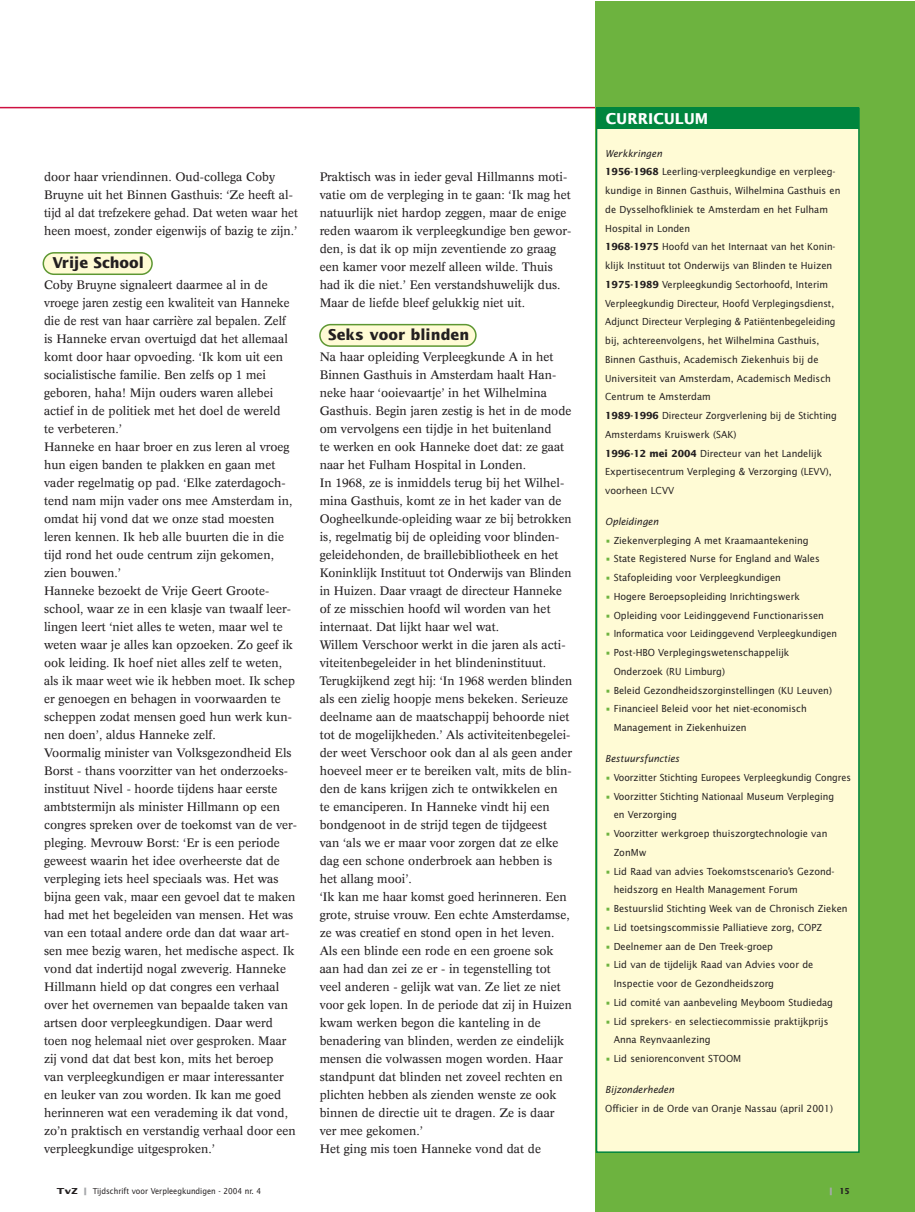
<style>
.page{position:relative;width:915px;height:1212px;background:#fff}
.page>*{position:absolute;margin:0;border:0;box-sizing:border-box;transform-origin:0 0}
.t1{font:700 15px "Lucida Sans";color:#231f20;scale:.95 1}
.t2{font:700 15px "Lucida Sans";color:#fff;scale:.95 1}
.t3{font:12px/18px "Concorde";color:#231f20}
.t4{font:9.75px/18.8px "Lucida Sans";color:#231f20;scale:.95 1}
.t5{font:9.75px/18.8px "Lucida Sans";color:#231f20;scale:.93 1}
.t6{font:9.75px "Lucida Sans";color:#231f20;scale:.92 1}
.t7{font:italic 9.75px "Lucida Sans";color:#231f20;scale:.95 1}
.t8{font:8.25px "Lucida Sans";color:#231f20;scale:.9 1}
.t9{font:700 8.25px "Lucida Sans";color:#231f20;scale:.9 1}
.s1{font-style:italic}
.s2{font-weight:700}
.s3{color:#6db33f}
.s4{font-weight:700;color:#a7a9ac}
.s5{color:#a7a9ac}
</style>
<div class="page">
<svg style="left:319px;top:324px;width:157px;height:23px"></svg>
<svg style="left:43px;top:252px;width:110px;height:23px"></svg>
<hr style="left:0;top:107px;width:850px;height:1px;background:#ce1041">
<div style="left:595px;top:1px;width:319px;height:1211px;background:#6db33f"></div>
<div style="left:596px;top:108px;width:262px;height:1044px;background:#fffbd5"></div>
<div style="left:595px;top:108px;width:264px;height:1045px;border:2px solid #00853e"></div>
<div style="left:595px;top:108px;width:263px;height:21px;background:#00853e"></div>
<p class="t3" style="left:44px;top:169px;width:255px">door haar vriendinnen. Oud-collega Coby Bruyne uit het Binnen Gasthuis: ‘Ze heeft al&shy;tijd al dat trefzekere gehad. Dat weten waar het heen moest, zonder eigenwijs of bazig te zijn.’</p>
<p class="t1" style="left:53px;top:257px;width:98px">Vrije School</p>
<p class="t3" style="left:44px;top:277px;width:254px">Coby Bruyne signaleert daarmee al in de vroege jaren zestig een kwaliteit van Hanneke die de rest van haar carrière zal bepalen. Zelf is Hanneke ervan overtuigd dat het allemaal komt door haar opvoeding. ‘Ik kom uit een socialistische familie. Ben zelfs op 1 mei geboren, haha! Mijn ouders waren allebei actief in de politiek met het doel de wereld<br>te verbeteren.’<br>Hanneke en haar broer en zus leren al vroeg hun eigen banden te plakken en gaan met vader regelmatig op pad. ‘Elke zaterdagoch&shy;tend nam mijn vader ons mee Amsterdam in, omdat hij vond dat we onze stad moesten leren kennen. Ik heb alle buurten die in die tijd rond het oude centrum zijn gekomen, zien bouwen.’<br>Hanneke bezoekt de Vrije Geert Groote&shy;school, waar ze in een klasje van twaalf leer&shy;lingen leert ‘niet alles te weten, maar wel te weten waar je alles kan opzoeken. Zo geef ik ook leiding. Ik hoef niet alles zelf te weten, als ik maar weet wie ik hebben moet. Ik schep er genoegen en behagen in voorwaarden te scheppen zodat mensen goed hun werk kun&shy;nen doen’, aldus Hanneke zelf.<br>Voormalig minister van Volksgezondheid Els Borst - thans voorzitter van het onderzoeks&shy;instituut Nivel - hoorde tijdens haar eerste ambtstermijn als minister Hillmann op een congres spreken over de toekomst van de ver&shy;pleging. Mevrouw Borst: ‘Er is een periode geweest waarin het idee overheerste dat de verpleging iets heel speciaals was. Het was bijna geen vak, maar een gevoel dat te maken had met het begeleiden van mensen. Het was van een totaal andere orde dan dat waar art&shy;sen mee bezig waren, het medische aspect. Ik vond dat indertijd nogal zweverig. Hanneke Hillmann hield op dat congres een verhaal over het overnemen van bepaalde taken van artsen door verpleegkundigen. Daar werd toen nog helemaal niet over gesproken. Maar zij vond dat dat best kon, mits het beroep<br>van verpleegkundigen er maar interessanter en leuker van zou worden. Ik kan me goed herinneren wat een verademing ik dat vond, zo’n praktisch en verstandig verhaal door een verpleegkundige uitgesproken.’</p>
<p class="t3" style="left:319px;top:169px;width:253px">Praktisch was in ieder geval Hillmanns moti&shy;vatie om de verpleging in te gaan: ‘Ik mag het natuurlijk niet hardop zeggen, maar de enige reden waarom ik verpleegkundige ben gewor&shy;den, is dat ik op mijn zeventiende zo graag een kamer voor mezelf alleen wilde. Thuis had ik die niet.’ Een verstandshuwelijk dus.<br>Maar de liefde bleef gelukkig niet uit.</p>
<p class="t1" style="left:328px;top:329px;width:150px">Seks voor blinden</p>
<p class="t3" style="left:319px;top:349px;width:254px">Na haar opleiding Verpleegkunde A in het Binnen Gasthuis in Amsterdam haalt Han&shy;neke haar ‘ooievaartje’ in het Wilhelmina Gasthuis. Begin jaren zestig is het in de mode om vervolgens een tijdje in het buitenland<br>te werken en ook Hanneke doet dat: ze gaat naar het Fulham Hospital in Londen.<br>In 1968, ze is inmiddels terug bij het Wilhel&shy;mina Gasthuis, komt ze in het kader van de Oogheelkunde-opleiding waar ze bij betrokken is, regelmatig bij de opleiding voor blinden&shy;geleidehonden, de braillebibliotheek en het Koninklijk Instituut tot Onderwijs van Blinden in Huizen. Daar vraagt de directeur Hanneke of ze misschien hoofd wil worden van het internaat. Dat lijkt haar wel wat.<br>Willem Verschoor werkt in die jaren als acti&shy;viteitenbegeleider in het blindeninstituut.<br>Terugkijkend zegt hij: ‘In 1968 werden blinden als een zielig hoopje mens bekeken. Serieuze deelname aan de maatschappij behoorde niet tot de mogelijkheden.’ Als activiteitenbegelei&shy;der weet Verschoor ook dan al als geen ander hoeveel meer er te bereiken valt, mits de blin&shy;den de kans krijgen zich te ontwikkelen en<br>te emanciperen. In Hanneke vindt hij een bondgenoot in de strijd tegen de tijdgeest<br>van ‘als we er maar voor zorgen dat ze elke dag een schone onderbroek aan hebben is het allang mooi’.<br>‘Ik kan me haar komst goed herinneren. Een grote, struise vrouw. Een echte Amsterdamse, ze was creatief en stond open in het leven.<br>Als een blinde een rode en een groene sok aan had dan zei ze er - in tegenstelling tot veel anderen - gelijk wat van. Ze liet ze niet voor gek lopen. In de periode dat zij in Huizen kwam werken begon die kanteling in de benadering van blinden, werden ze eindelijk mensen die volwassen mogen worden. Haar standpunt dat blinden net zoveel rechten en plichten hebben als zienden wenste ze ook binnen de directie uit te dragen. Ze is daar ver mee gekomen.’<br>Het ging mis toen Hanneke vond dat de</p>
<p class="t2" style="left:605px;top:112px;width:109px">CURRICULUM</p>
<p class="t4" style="left:605px;top:144px;width:249px"><span class="s1">Werkkringen<br></span><span class="s2">1956-1968</span> Leerling-verpleegkundige en verpleeg&shy;kundige in Binnen Gasthuis, Wilhelmina Gasthuis en de Dysselhofkliniek te Amsterdam en het Fulham Hospital in Londen<br><span class="s2">1968-1975</span> Hoofd van het Internaat van het Konin&shy;klijk Instituut tot Onderwijs van Blinden te Huizen <span class="s2">1975-1989</span> Verpleegkundig Sectorhoofd, Interim Verpleegkundig Directeur, Hoofd Verplegingsdienst, Adjunct Directeur Verpleging &amp; Patiëntenbegeleiding bij, achtereenvolgens, het Wilhelmina Gasthuis, Binnen Gasthuis, Academisch Ziekenhuis bij de Universiteit van Amsterdam, Academisch Medisch Centrum te Amsterdam<br><span class="s2">1989-1996</span> Directeur Zorgverlening bij de Stichting Amsterdams Kruiswerk (SAK)<br><span class="s2">1996-12 mei 2004</span> Directeur van het Landelijk Expertisecentrum Verpleging &amp; Verzorging (LEVV), voorheen LCVV</p>
<p class="t7" style="left:605px;top:517px;width:58px">Opleidingen</p>
<p class="t4" style="left:605px;top:531px;width:215px"><span class="s3">•</span> Ziekenverpleging A met Kraamaantekening</p>
<p class="t4" style="left:605px;top:550px;width:227px"><span class="s3">•</span> State Registered Nurse for England and Wales</p>
<p class="t4" style="left:605px;top:569px;width:186px"><span class="s3">•</span> Stafopleiding voor Verpleegkundigen</p>
<p class="t4" style="left:605px;top:588px;width:206px"><span class="s3">•</span> Hogere Beroepsopleiding Inrichtingswerk</p>
<p class="t4" style="left:605px;top:606px;width:232px"><span class="s3">•</span> Opleiding voor Leidinggevend Functionarissen</p>
<p class="t5" style="left:605px;top:625px;width:251px"><span class="s3">•</span> Informatica voor Leidinggevend Verpleegkundigen</p>
<p class="t4" style="left:613px;top:644px;width:186px;text-indent:-9px"><span class="s3">•</span> Post-HBO Verplegingswetenschappelijk<br>Onderzoek (RU Limburg)</p>
<p class="t4" style="left:605px;top:681px;width:240px"><span class="s3">•</span> Beleid Gezondheidszorginstellingen (KU Leuven)</p>
<p class="t4" style="left:613px;top:700px;width:205px;text-indent:-9px"><span class="s3">•</span> Financieel Beleid voor het niet-economisch<br>Management in Ziekenhuizen</p>
<p class="t7" style="left:605px;top:754px;width:80px">Bestuursfuncties</p>
<p class="t6" style="left:605px;top:773px;width:268px"><span class="s3">•</span> Voorzitter Stichting Europees Verpleegkundig Congres</p>
<p class="t5" style="left:613px;top:787px;width:238px;text-indent:-9px"><span class="s3">•</span> Voorzitter Stichting Nationaal Museum Verpleging en Verzorging</p>
<p class="t4" style="left:613px;top:825px;width:226px;text-indent:-9px"><span class="s3">•</span> Voorzitter werkgroep thuiszorgtechnologie van<br>ZonMw</p>
<p class="t4" style="left:613px;top:862px;width:234px;text-indent:-9px"><span class="s3">•</span> Lid Raad van advies Toekomstscenario’s Gezond&shy;heidszorg en Health Management Forum</p>
<p class="t4" style="left:605px;top:900px;width:256px"><span class="s3">•</span> Bestuurslid Stichting Week van de Chronisch Zieken</p>
<p class="t4" style="left:605px;top:918px;width:230px"><span class="s3">•</span> Lid toetsingscommissie Palliatieve zorg, COPZ</p>
<p class="t4" style="left:605px;top:937px;width:178px"><span class="s3">•</span> Deelnemer aan de Den Treek-groep</p>
<p class="t4" style="left:613px;top:956px;width:211px;text-indent:-9px"><span class="s3">•</span> Lid van de tijdelijk Raad van Advies voor de<br>Inspectie voor de Gezondheidszorg</p>
<p class="t4" style="left:605px;top:993px;width:241px"><span class="s3">•</span> Lid comité van aanbeveling Meyboom Studiedag</p>
<p class="t4" style="left:613px;top:1012px;width:227px;text-indent:-9px"><span class="s3">•</span> Lid sprekers- en selectiecommissie praktijkprijs<br>Anna Reynvaanlezing</p>
<p class="t4" style="left:605px;top:1050px;width:145px"><span class="s3">•</span> Lid seniorenconvent STOOM</p>
<p class="t7" style="left:605px;top:1085px;width:74px">Bijzonderheden</p>
<p class="t4" style="left:605px;top:1099px;width:241px">Officier in de Orde van Oranje Nassau (april 2001)</p>
<p class="t8" style="left:57px;top:1187px;width:228px"><span class="s2">TvZ</span> <span class="s4">|</span> Tijdschrift voor Verpleegkundigen - 2004 nr. 4</p>
<p class="t9" style="left:828px;top:1187px;width:25px"><span class="s5">|</span> 15</p>
</div>
